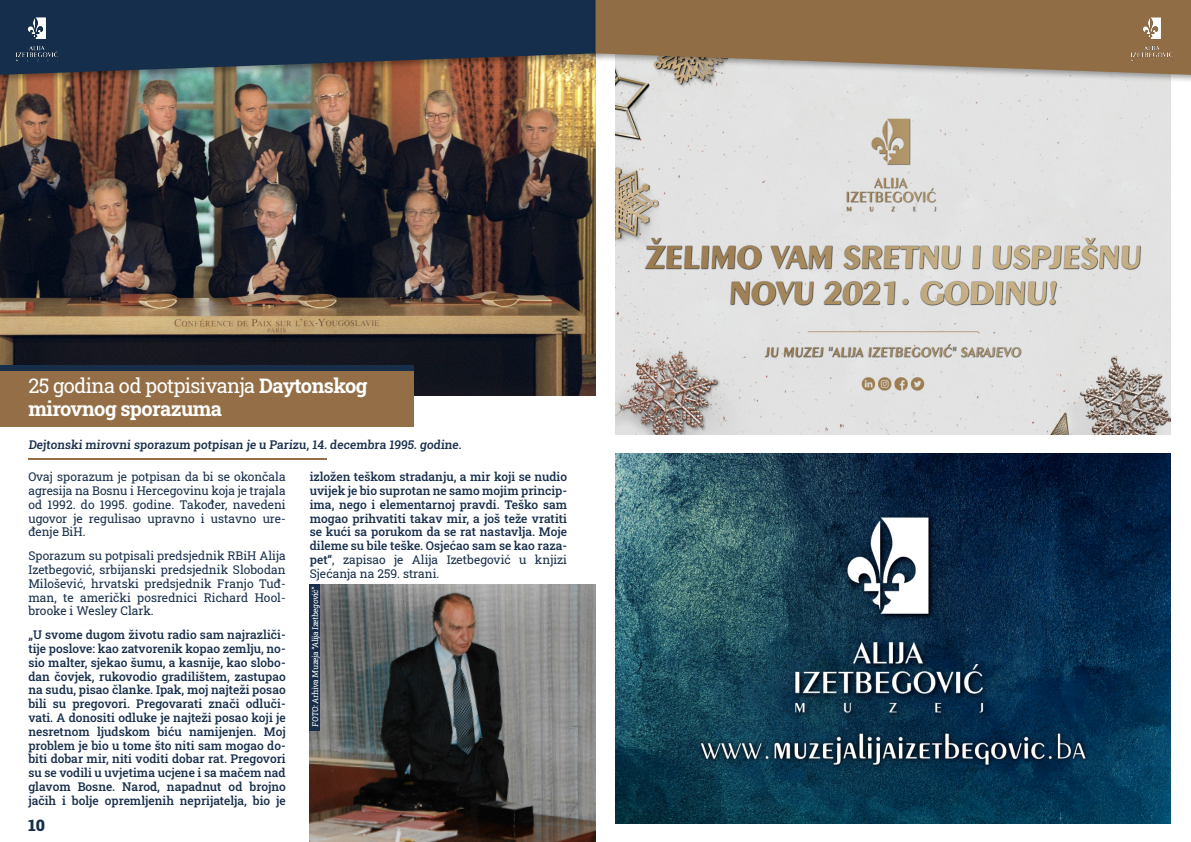
<style>
.page{position:relative;width:1191px;height:842px;background:#fff}
.page>*{position:absolute;margin:0;border:0;box-sizing:border-box;transform-origin:0 0}
.t1{font:700 20px/23px "Roboto Slab";letter-spacing:-.03em;color:#fff}
.t2{font:900 16.1px "Roboto Slab";color:#162e4a}
.t3{font:500 12px/13.8px "Roboto Slab";color:#182e4a;text-align:justify}
.t4{font:12px/13.8px "Roboto Slab";color:#182e4a;text-align:justify}
.t5{font:8px "Roboto Slab";color:#fff}
.s1{font-weight:400}
</style>
<div class="page">
<img style="left:616px;top:84px;width:554px;height:351px">
<img style="left:616px;top:453px;width:554px;height:370px">
<img style="left:0;top:84px;width:595px;height:311px">
<img style="left:0;top:75px;width:592px;height:9px">
<svg style="left:75px;top:0;width:517px;height:75px;fill:#142e4b"></svg>
<img style="left:0;top:0;width:75px;height:75px">
<img style="left:592px;top:0;width:599px;height:84px">
<svg style="left:595px;top:0;width:520px;height:75px;fill:#916d46"></svg>
<img style="left:1115px;top:0;width:76px;height:75px">
<div style="left:0;top:365px;width:414px;height:56px;background:#162e4a"></div>
<div style="left:0;top:371px;width:414px;height:55px;background:#936e46"></div>
<img style="left:310px;top:584px;width:285px;height:258px">
<div style="left:310px;top:584px;width:10px;height:146px;background:#182e4a"></div>
<hr style="left:28px;top:458px;width:299px;height:1px;background:#946e46">
<h1 class="t1" style="left:28px;top:373px;width:341px"><span class="s1">25 godina od potpisivanja</span> Daytonskog mirovnog sporazuma</h1>
<p class="t3" style="left:28px;top:438px;width:436px">Dejtonski mirovni sporazum potpisan je u Parizu, 14. decembra 1995. godine.</p>
<p class="t4" style="left:28px;top:470px;width:259px">Ovaj sporazum je potpisan da bi se okončala agresija na Bosnu i Hercegovinu koja je trajala od 1992. do 1995. godine. Također, navedeni ugovor je regulisao upravno i ustavno ure&shy;đenje BiH.</p>
<p class="t4" style="left:28px;top:549px;width:259px">Sporazum su potpisali predsjednik RBiH Alija Izetbegović, srbijanski predsjednik Slobodan Milošević, hrvatski predsjednik Franjo Tuđ&shy;man, te američki posrednici Richard Hool&shy;brooke i Wesley Clark.</p>
<p class="t3" style="left:28px;top:628px;width:259px">„U svome dugom životu radio sam najrazliči&shy;tije poslove: kao zatvorenik kopao zemlju, no&shy;sio malter, sjekao šumu, a kasnije, kao slobo&shy;dan čovjek, rukovodio gradilištem, zastupao na sudu, pisao članke. Ipak, moj najteži posao bili su pregovori. Pregovarati znači odluči&shy;vati. A donositi odluke je najteži posao koji je nesretnom ljudskom biću namijenjen. Moj problem je bio u tome što niti sam mogao do&shy;biti dobar mir, niti voditi dobar rat. Pregovori su se vodili u uvjetima ucjene i sa mačem nad glavom Bosne. Narod, napadnut od brojno jačih i bolje opremljenih neprijatelja, bio je</p>
<h2 class="t2" style="left:28px;top:814px;width:18px">10</h2>
<p class="t3" style="left:310px;top:470px;width:259px">izložen teškom stradanju, a mir koji se nudio uvijek je bio suprotan ne samo mojim princip&shy;ima, nego i elementarnoj pravdi. Teško sam mogao prihvatiti takav mir, a još teže vratiti se kući sa porukom da se rat nastavlja. Moje dileme su bile teške. Osjećao sam se kao raza&shy;pet“<span class="s1">, zapisao je Alija Izetbegović u knjizi Sjećanja na 259. strani.</span></p>
<p class="t5" style="left:310px;top:727px;width:142px;rotate:-90deg">FOTO: Arhiva Muzeja “Alija Izetbegović”</p>
</div>
